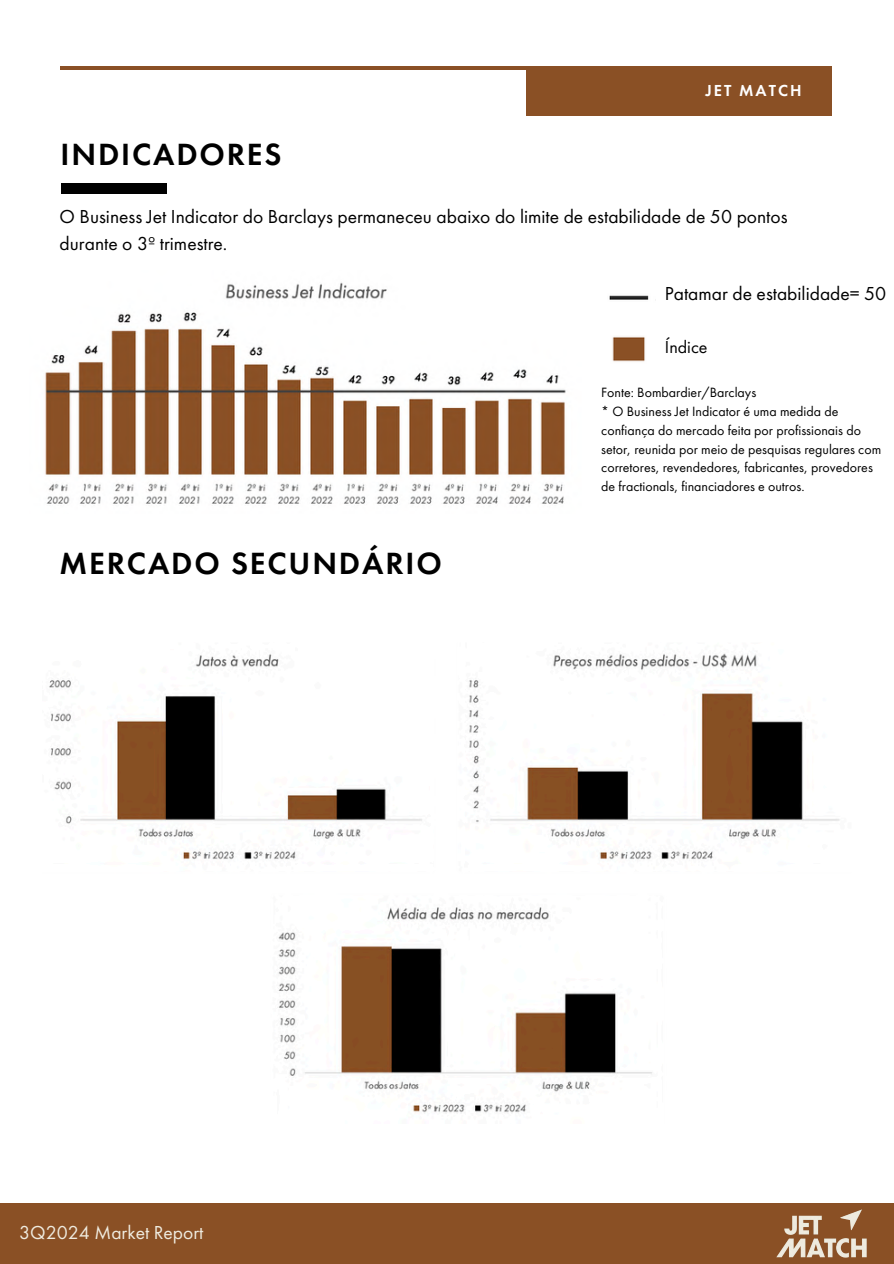
<style>
.page{position:relative;width:894px;height:1264px;background:#fff}
.page>*{position:absolute;margin:0;border:0;box-sizing:border-box;transform-origin:0 0}
.t1{font:600 31.8px "Futura PT";letter-spacing:.06em;color:#000}
.t2{font:19.5px/27px "Futura PT";color:#000}
.t3{font:19.5px "Futura PT";color:#efebdf}
.t4{font:18px "Futura PT";color:#000}
.t5{font:600 16.5px "Futura PT";letter-spacing:.12em;color:#fff}
.t6{font:13.95px/18.9px "Futura PT";color:#000}
</style>
<div class="page">
<hr style="left:61px;top:66px;width:770px;height:4px;background:#8a5025">
<div style="left:526px;top:68px;width:305px;height:48px;background:#8a5025"></div>
<div style="left:61px;top:184px;width:105px;height:10px;background:#000"></div>
<img style="left:609px;top:295px;width:40px;height:67px">
<div style="left:0;top:1202px;width:893px;height:61px;background:#8a5025"></div>
<img style="left:741px;top:1202px;width:152px;height:56px">
<img style="left:45px;top:282px;width:521px;height:222px">
<img style="left:49px;top:653px;width:791px;height:460px">
<h3 class="t1" style="left:61px;top:134px;width:222px">INDICADORES</h3>
<p class="t5" style="left:705px;top:80px;width:97px">JET MATCH</p>
<h1 class="t2" style="left:60px;top:203px;width:729px">O Business Jet Indicator do Barclays permaneceu abaixo do limite de estabilidade de 50 pontos durante o 3º trimestre.</h1>
<p class="t2" style="left:664px;top:280px;width:223px">Patamar de estabilidade= 50</p>
<h2 class="t4" style="left:664px;top:335px;width:44px">Índice</h2>
<p class="t6" style="left:601px;top:383px;width:156px">Fonte: Bombardier/Barclays</p>
<p class="t6" style="left:601px;top:402px;width:239px">* O Business Jet Indicator é uma medida de</p>
<h2 class="t6" style="left:601px;top:420px;width:281px">confiança do mercado feita por profissionais do setor, reunida por meio de pesquisas regulares com corretores, revendedores, fabricantes, provedores de fractionals, financiadores e outros.</h2>
<h2 class="t1" style="left:60px;top:542px;width:383px">MERCADO SECUNDÁRIO</h2>
<p class="t3" style="left:19px;top:1219px;width:186px">3Q2024 Market Report</p>
</div>
